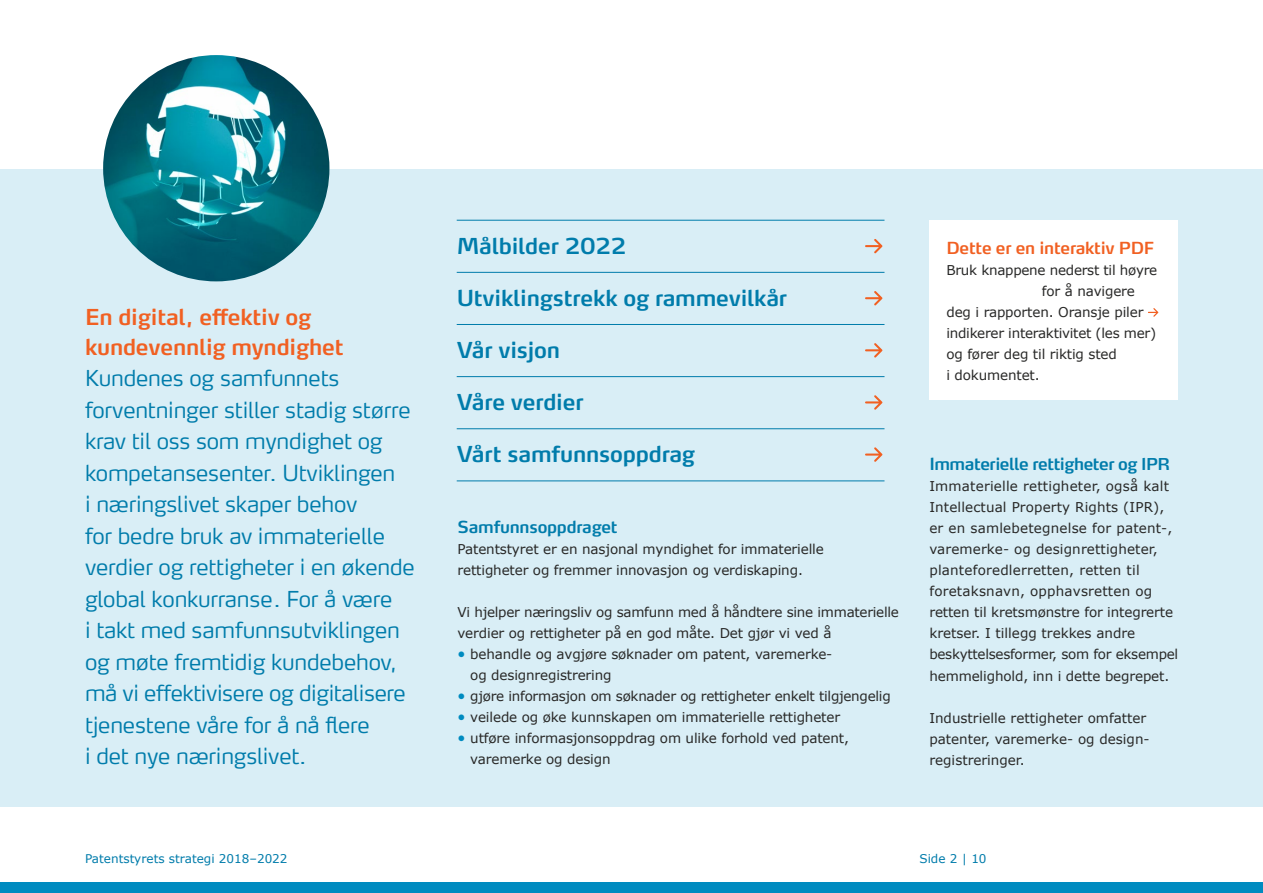
<style>
.page{position:relative;width:1263px;height:893px;background:#fff}
.page>*{position:absolute;margin:0;border:0;box-sizing:border-box;transform-origin:0 0}
.t1{font:21.75px/31.5px "Max Patentstyret";letter-spacing:-.01em;color:#007cab}
.t2{font:700 21.75px "Max Patentstyret";letter-spacing:-.01em;color:#007cab}
.t3{font:700 21.75px/30px "Max Patentstyret";letter-spacing:-.01em;color:#f16022}
.t4{font:700 16.5px "Max Patentstyret";letter-spacing:-.03em;color:#007cab}
.t5{font:700 16.5px "Max Patentstyret";letter-spacing:-.015em;color:#f16022}
.t6{font:13.5px/21px "Verdana";letter-spacing:-.01em;color:#282827}
.t7{font:13.5px/21px "Verdana";letter-spacing:.01em;color:#282827}
.t8{font:12px "Verdana";color:#007cab}
.s1{font-weight:700;font-size:11.25px;color:#008bc0}
.s2{font-size:16.2px}
</style>
<div class="page">
<div style="left:0;top:882px;width:1263px;height:11px;background:#008bc0"></div>
<div style="left:0;top:169px;width:1263px;height:637px;background:#d9eef6"></div>
<hr style="left:457px;top:220px;width:427px;height:1px;background:#007cab">
<hr style="left:457px;top:272px;width:427px;height:1px;background:#007cab">
<hr style="left:457px;top:324px;width:427px;height:1px;background:#007cab">
<hr style="left:457px;top:376px;width:427px;height:1px;background:#007cab">
<hr style="left:457px;top:428px;width:427px;height:1px;background:#007cab">
<hr style="left:457px;top:480px;width:427px;height:1px;background:#007cab">
<img style="left:103px;top:55px;width:226px;height:226px;border-radius:113px">
<svg style="left:865px;top:239px;width:17px;height:14px"></svg>
<svg style="left:865px;top:447px;width:17px;height:15px"></svg>
<svg style="left:865px;top:395px;width:17px;height:15px"></svg>
<svg style="left:865px;top:343px;width:17px;height:15px"></svg>
<svg style="left:865px;top:291px;width:17px;height:14px"></svg>
<div style="left:929px;top:220px;width:249px;height:180px;background:#fff"></div>
<svg style="left:1148px;top:308px;width:10px;height:9px"></svg>
<h1 class="t3" style="left:85px;top:302px;width:260px">En digital, effektiv og kundevennlig myndighet</h1>
<p class="t1" style="left:85px;top:363px;width:331px">Kundenes og samfunnets forventninger stiller stadig større krav til oss som myndighet og kompetansesenter. Utviklingen<br>i næringslivet skaper behov<br>for bedre bruk av immaterielle verdier og rettigheter i en økende global konkurranse. For å være<br>i takt med samfunnsutviklingen og møte fremtidig kundebehov, må vi effektivisere og digitalisere tjenestene våre for å nå flere<br>i det nye næringslivet.</p>
<h1 class="t2" style="left:457px;top:232px;width:171px">Målbilder 2022</h1>
<h1 class="t2" style="left:457px;top:284px;width:332px">Utviklingstrekk og rammevilkår</h1>
<h1 class="t2" style="left:457px;top:336px;width:105px">Vår visjon</h1>
<h1 class="t2" style="left:457px;top:389px;width:128px">Våre verdier</h1>
<h1 class="t2" style="left:457px;top:441px;width:240px">Vårt samfunnsoppdrag</h1>
<p class="t4" style="left:458px;top:517px;width:162px">Samfunnsoppdraget</p>
<p class="t6" style="left:458px;top:539px;width:368px">Patentstyret er en nasjonal myndighet for immaterielle rettigheter og fremmer innovasjon og verdiskaping.</p>
<p class="t6" style="left:458px;top:602px;width:443px">Vi hjelper næringsliv og samfunn med å håndtere sine immaterielle verdier og rettigheter på en god måte. Det gjør vi ved å</p>
<p class="t6" style="left:470px;top:644px;width:364px;text-indent:-13px"><span class="s1">•</span> behandle og avgjøre søknader om patent, varemerke&shy;og designregistrering</p>
<p class="t6" style="left:458px;top:686px;width:435px"><span class="s1">•</span> gjøre informasjon om søknader og rettigheter enkelt tilgjengelig</p>
<p class="t6" style="left:458px;top:707px;width:384px"><span class="s1">•</span> veilede og øke kunnskapen om immaterielle rettigheter</p>
<p class="t6" style="left:470px;top:728px;width:380px;text-indent:-13px"><span class="s1">•</span> utføre informasjonsoppdrag om ulike forhold ved patent, varemerke og design</p>
<p class="t5" style="left:946px;top:237px;width:209px">Dette er en interaktiv PDF</p>
<p class="t6" style="left:946px;top:259px;width:212px">Bruk knappene nederst til høyre</p>
<p class="t6" style="left:1042px;top:280px;width:95px">for å navigere</p>
<p class="t6" style="left:946px;top:301px;width:199px">deg i rapporten. Oransje piler</p>
<p class="t6" style="left:946px;top:322px;width:211px">indikerer interaktivitet (les mer)</p>
<p class="t6" style="left:946px;top:343px;width:172px">og fører deg til riktig sted</p>
<p class="t6" style="left:946px;top:364px;width:95px">i dokumentet.</p>
<p class="t4" style="left:929px;top:454px;width:242px">Immaterielle rettigheter og <span class="s2">IPR</span></p>
<p class="t7" style="left:929px;top:476px;width:250px">Immaterielle rettigheter, også kalt Intellectual Property Rights (IPR), er en samlebetegnelse for patent-, varemerke- og designrettigheter, planteforedlerretten, retten til foretaksnavn, opphavsretten og retten til kretsmønstre for integrerte kretser. I tillegg trekkes andre beskyttelsesformer, som for eksempel hemmelighold, inn i dette begrepet.</p>
<p class="t6" style="left:929px;top:707px;width:220px;text-align:justify">Industrielle rettigheter omfatter patenter, varemerke- og design&shy;registreringer.</p>
<p class="t8" style="left:85px;top:851px;width:204px">Patentstyrets strategi 2018–2022</p>
<p class="t8" style="left:919px;top:851px;width:69px">Side 2 | 10</p>
</div>
